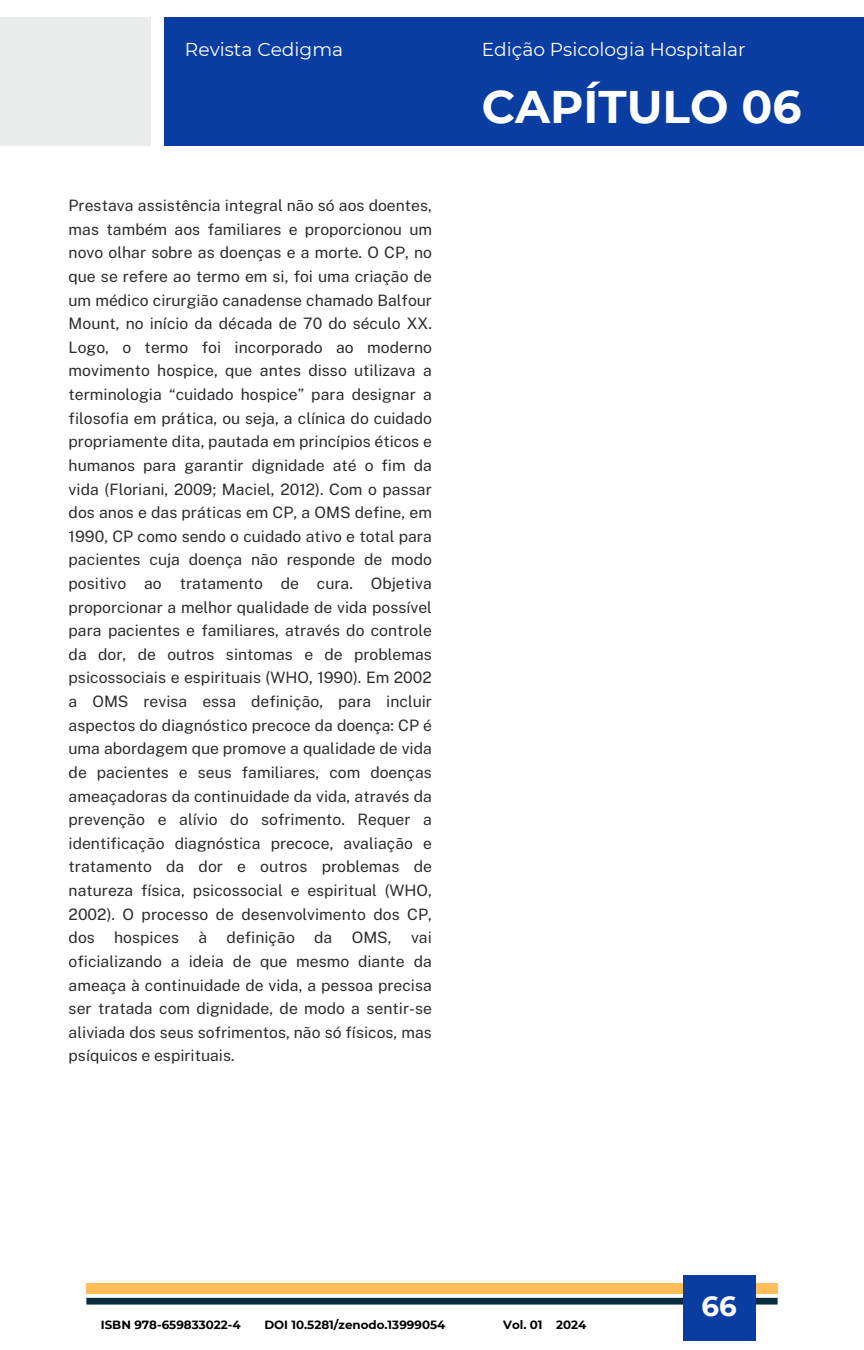
<style>
.page{position:relative;width:864px;height:1350px;background:#fff}
.page>*{position:absolute;margin:0;border:0;box-sizing:border-box;transform-origin:0 0}
.t1{font:700 45.68px "Montserrat";color:#fff}
.t2{font:700 27.68px "Montserrat";color:#fff}
.t3{font:18.68px "Montserrat";color:#fff}
.t4{font:15.75px/23.6px "Public Sans";color:#2b2c30;text-align:justify}
.t5{font:700 11.92px "Montserrat";color:#000}
</style>
<div class="page">
<div style="left:0;top:17px;width:151px;height:128px;background:#eaebeb"></div>
<div style="left:164px;top:17px;width:700px;height:128px;background:#093da2"></div>
<div style="left:86px;top:1298px;width:692px;height:7px;background:#0a2b3e"></div>
<div style="left:86px;top:1283px;width:692px;height:11px;background:#ffbd59"></div>
<div style="left:683px;top:1275px;width:72px;height:65px;background:#093da2"></div>
<h2 class="t3" style="left:185px;top:38px;width:160px">Revista Cedigma</h2>
<h1 class="t3" style="left:482px;top:38px;width:265px">Edição Psicologia Hospitalar</h1>
<p class="t4" style="left:69px;top:194px;width:365px">Prestava assistência integral não só aos doentes, mas também aos familiares e proporcionou um novo olhar sobre as doenças e a morte. O CP, no que se refere ao termo em si, foi uma criação de um médico cirurgião canadense chamado Balfour Mount, no início da década de 70 do século XX.<br>Logo, o termo foi incorporado ao moderno movimento hospice, que antes disso utilizava a terminologia “cuidado hospice” para designar a filosofia em prática, ou seja, a clínica do cuidado propriamente dita, pautada em princípios éticos e humanos para garantir dignidade até o fim da vida (Floriani, 2009; Maciel, 2012). Com o passar dos anos e das práticas em CP, a OMS define, em 1990, CP como sendo o cuidado ativo e total para pacientes cuja doença não responde de modo positivo ao tratamento de cura. Objetiva proporcionar a melhor qualidade de vida possível para pacientes e familiares, através do controle da dor, de outros sintomas e de problemas psicossociais e espirituais (WHO, 1990). Em 2002 a OMS revisa essa definição, para incluir aspectos do diagnóstico precoce da doença: CP é uma abordagem que promove a qualidade de vida de pacientes e seus familiares, com doenças ameaçadoras da continuidade da vida, através da prevenção e alívio do sofrimento. Requer a identificação diagnóstica precoce, avaliação e tratamento da dor e outros problemas de natureza física, psicossocial e espiritual (WHO, 2002). O processo de desenvolvimento dos CP, dos hospices à definição da OMS, vai oficializando a ideia de que mesmo diante da ameaça à continuidade de vida, a pessoa precisa ser tratada com dignidade, de modo a sentir-se aliviada dos seus sofrimentos, não só físicos, mas psíquicos e espirituais.</p>
<h2 class="t1" style="left:482px;top:79px;width:321px">CAPÍTULO 06</h2>
<h3 class="t2" style="left:702px;top:1289px;width:37px">66</h3>
<p class="t5" style="left:101px;top:1318px;width:141px">ISBN 978-659833022-4</p>
<h4 class="t5" style="left:264px;top:1318px;width:183px">DOI 10.5281/zenodo.13999054</h4>
<p class="t5" style="left:503px;top:1318px;width:85px">Vol. 01 2024</p>
</div>
